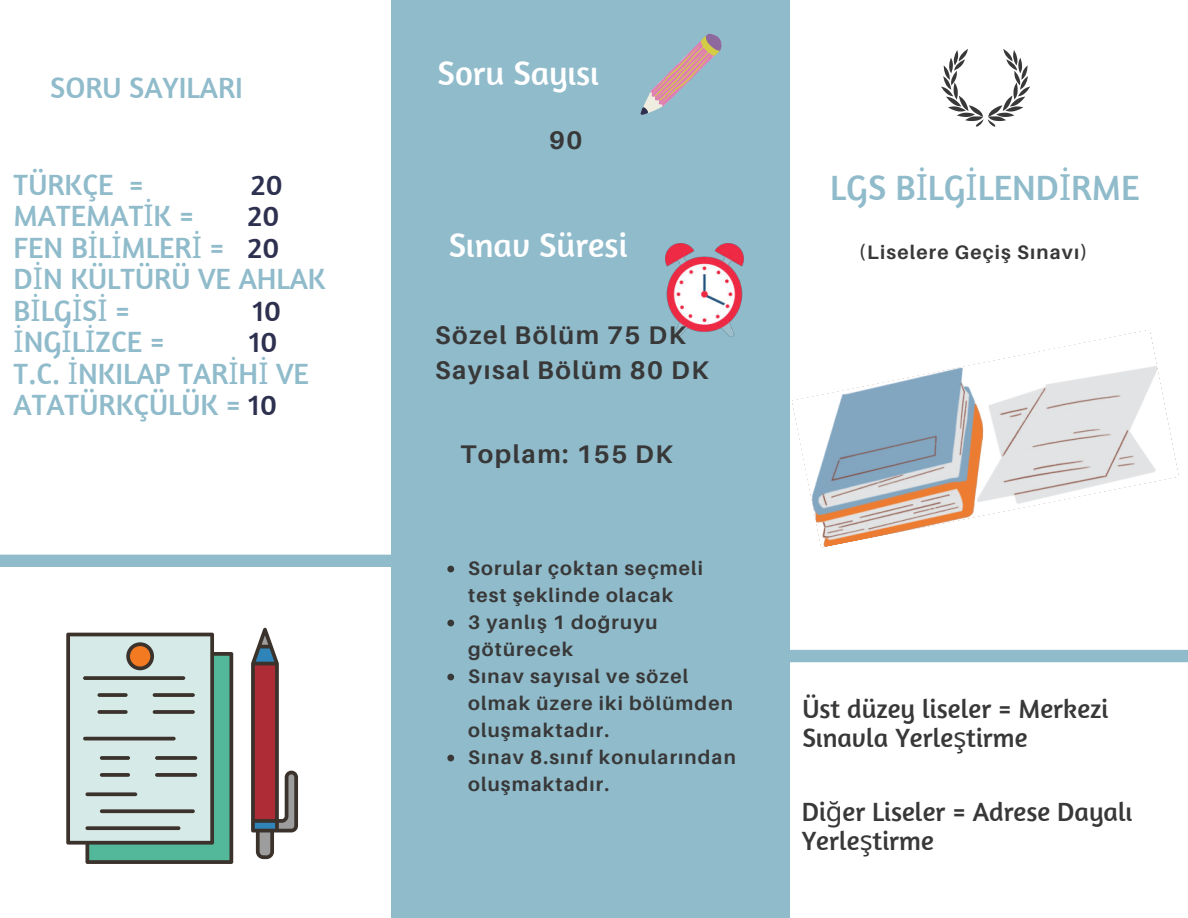
<style>
.page{position:relative;width:1188px;height:918px;background:#fff}
.page>*{position:absolute;margin:0;border:0;box-sizing:border-box;transform-origin:0 0}
.t1{font:36px "Amaranth";color:#90bbcb}
.t2{font:34.5px "Amaranth";color:#fff}
.t3{font:30px/31.5px "Amaranth";color:#90bbcb}
.t4{font:30px "Amaranth";color:#2d304e}
.t5{font:27px/29.2px "Amaranth";color:#383838}
.t6{font:700 25.5px/34.8px "Aileron";letter-spacing:.06em;color:#383838}
.t7{font:700 19.5px/27px "Aileron";letter-spacing:.06em;color:#383838}
.s1{font-family:"Noto Sans"}
.s2{color:#2d304e}
</style>
<div class="page">
<div style="left:392px;top:0;width:398px;height:918px;background:#90bbcb"></div>
<div style="left:790px;top:650px;width:398px;height:12px;background:#90bbcb"></div>
<div style="left:0;top:555px;width:396px;height:12px;background:#90bbcb"></div>
<svg style="left:941px;top:49px;width:89px;height:78px"></svg>
<svg style="left:792px;top:329px;width:387px;height:219px"></svg>
<svg style="left:641px;top:34px;width:81px;height:81px"></svg>
<img style="left:665px;top:243px;width:79px;height:94px">
<svg style="left:66px;top:633px;width:167px;height:231px;background:#b1cbc4"></svg>
<svg style="left:83px;top:676px;width:102px;height:4px"></svg>
<svg style="left:97px;top:693px;width:31px;height:4px"></svg>
<svg style="left:153px;top:693px;width:42px;height:4px"></svg>
<svg style="left:97px;top:710px;width:31px;height:4px"></svg>
<svg style="left:153px;top:710px;width:42px;height:4px"></svg>
<svg style="left:100px;top:756px;width:30px;height:4px"></svg>
<svg style="left:155px;top:756px;width:42px;height:4px"></svg>
<svg style="left:100px;top:773px;width:30px;height:4px"></svg>
<svg style="left:155px;top:773px;width:42px;height:4px"></svg>
<hr style="left:83px;top:737px;width:93px;height:3px;background:#3a322b;border-radius:2px">
<svg style="left:85px;top:792px;width:52px;height:4px"></svg>
<svg style="left:100px;top:809px;width:95px;height:4px"></svg>
<svg style="left:85px;top:826px;width:95px;height:4px"></svg>
<svg style="left:251px;top:628px;width:47px;height:231px"></svg>
<svg style="left:447px;top:566px;width:7px;height:6px"></svg>
<svg style="left:447px;top:620px;width:7px;height:6px"></svg>
<svg style="left:447px;top:674px;width:7px;height:6px"></svg>
<svg style="left:447px;top:755px;width:7px;height:6px"></svg>
<h3 class="t3" style="left:50px;top:72px;width:194px">SORU SAYILARI</h3>
<h3 class="t3" style="left:14px;top:168px;width:132px">TÜRKÇE =</h3>
<h3 class="t4" style="left:251px;top:167px;width:33px">20</h3>
<h3 class="t3" style="left:14px;top:200px;width:182px">MATEMAT<span class="s1">İ</span>K =</h3>
<h3 class="t3" style="left:14px;top:200px;width:314px;text-indent:234px"><span class="s2">20<br></span>FEN B<span class="s1">İ</span>L<span class="s1">İ</span>MLER<span class="s1">İ</span> = <span class="s2">20<br></span>D<span class="s1">İ</span>N KÜLTÜRÜ VE AHLAK<br>B<span class="s1">İ</span>LG<span class="s1">İ</span>S<span class="s1">İ</span> =</h3>
<h3 class="t4" style="left:253px;top:293px;width:30px">10</h3>
<h3 class="t3" style="left:14px;top:326px;width:153px"><span class="s1">İ</span>NG<span class="s1">İ</span>L<span class="s1">İ</span>ZCE =</h3>
<h3 class="t3" style="left:14px;top:326px;width:297px;text-indent:235px"><span class="s2">10<br></span>T.C. <span class="s1">İ</span>NKILAP TAR<span class="s1">İ</span>H<span class="s1">İ</span> VE<br>ATATÜRKÇÜLÜK = <span class="s2">10</span></h3>
<h2 class="t2" style="left:438px;top:53px;width:163px">Soru Sayısı</h2>
<h3 class="t6" style="left:549px;top:123px;width:35px">90</h3>
<h2 class="t2" style="left:449px;top:226px;width:180px">Sınav Süresi</h2>
<h3 class="t6" style="left:435px;top:318px;width:275px">Sözel Bölüm 75 DK<br>Sayısal Bölüm 80 DK</h3>
<h3 class="t6" style="left:461px;top:437px;width:214px">Toplam: 155 DK</h3>
<p class="t7" style="left:468px;top:555px;width:269px">Sorular çoktan seçmeli test şeklinde olacak<br>3 yanlış 1 doğruyu götürecek<br>Sınav sayısal ve sözel olmak üzere iki bölümden oluşmaktadır.<br>Sınav 8.sınıf konularından oluşmaktadır.</p>
<h1 class="t1" style="left:830px;top:167px;width:311px">LGS B<span class="s1">İ</span>LG<span class="s1">İ</span>LEND<span class="s1">İ</span>RME</h1>
<p class="t7" style="left:859px;top:239px;width:230px">(Liselere Geçiş Sınavı)</p>
<h3 class="t5" style="left:802px;top:694px;width:307px">Üst düzey liseler = Merkezi<br>Sınavla Yerle<span class="s1">ş</span>tirme</h3>
<h3 class="t5" style="left:802px;top:796px;width:332px">Di<span class="s1">ğ</span>er Liseler = Adrese Dayalı<br>Yerle<span class="s1">ş</span>tirme</h3>
</div>
